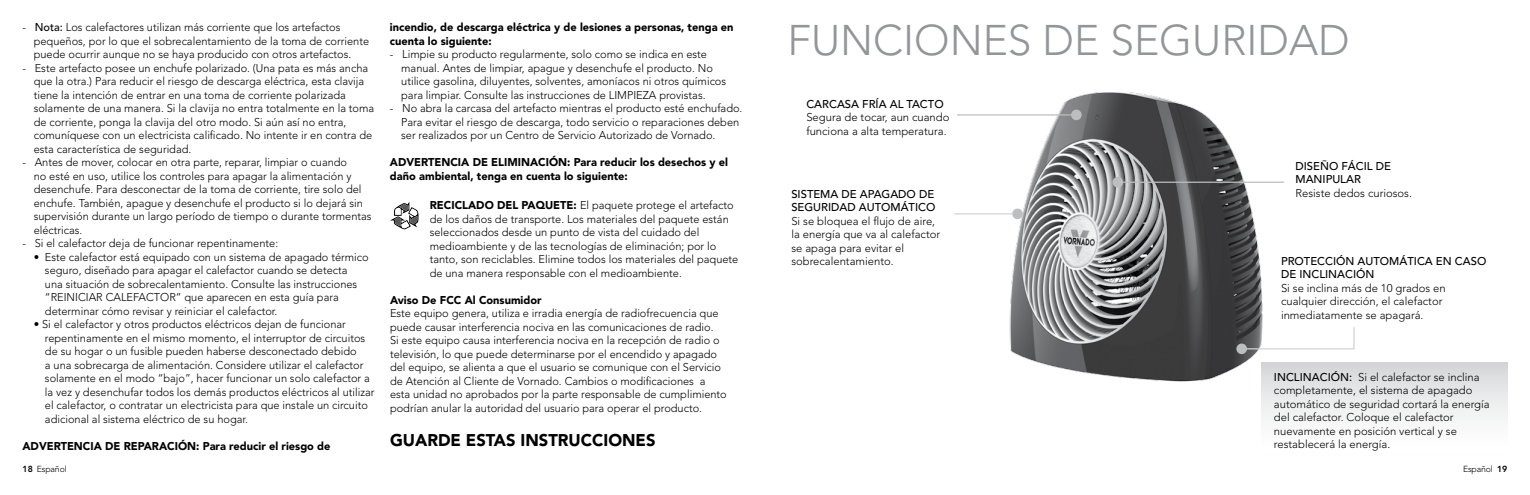
<style>
.page{position:relative;width:1530px;height:495px;background:#fff}
.page>*{position:absolute;margin:0;border:0;box-sizing:border-box;transform-origin:0 0}
.t1{font:300 42.5px "Avenir";color:#939598}
.t2{font:900 16.88px "Avenir";color:#000}
.t3{font:300 11.25px/13.5px "Avenir";color:#000}
.t4{font:900 11.25px/13.5px "Avenir";color:#000}
.t5{font:500 11.25px/13.5px "Avenir";color:#000}
.t6{font:300 8.75px "Avenir";letter-spacing:-.02em;color:#000}
.s1{font-weight:500}
.s2{font-weight:900}
.s3{font-weight:800}
</style>
<div class="page">
<svg style="left:390px;top:202px;width:29px;height:27px"></svg>
<div style="left:1262px;top:363px;width:246px;height:91px;background:linear-gradient(to bottom,#d7d8da,#fff)"></div>
<img style="left:991px;top:92px;width:284px;height:299px">
<div style="left:1113px;top:177px;width:10px;height:11px;background:#bcbec0;border-radius:50%"></div>
<hr style="left:1123px;top:182px;width:161px;height:1px;background:#bcbec0">
<div style="left:1236px;top:344px;width:11px;height:10px;background:#bcbec0;border-radius:50%"></div>
<svg style="left:1245px;top:326px;width:110px;height:24px"></svg>
<div style="left:1071px;top:110px;width:11px;height:10px;background:#bcbec0;border-radius:50%"></div>
<hr style="left:957px;top:114px;width:114px;height:2px;background:#bcbec0">
<div style="left:1012px;top:209px;width:11px;height:10px;background:#bcbec0;border-radius:50%"></div>
<hr style="left:955px;top:213px;width:58px;height:1px;background:#d1d3d4">
<p class="t3" style="left:34px;top:20px;width:337px;text-indent:-11px">- <span class="s1">Nota:</span> Los calefactores utilizan más corriente que los artefactos pequeños, por lo que el sobrecalentamiento de la toma de corriente puede ocurrir aunque no se haya producido con otros artefactos.</p>
<p class="t3" style="left:34px;top:61px;width:342px;text-indent:-11px">- Este artefacto posee un enchufe polarizado. (Una pata es más ancha que la otra.) Para reducir el riesgo de descarga eléctrica, esta clavija tiene la intención de entrar en una toma de corriente polarizada solamente de una manera. Si la clavija no entra totalmente en la toma de corriente, ponga la clavija del otro modo. Si aún así no entra, comuníquese con un electricista calificado. No intente ir en contra de esta característica de seguridad.</p>
<p class="t3" style="left:34px;top:155px;width:339px;text-indent:-11px">- Antes de mover, colocar en otra parte, reparar, limpiar o cuando<br>no esté en uso, utilice los controles para apagar la alimentación y desenchufe. Para desconectar de la toma de corriente, tire solo del enchufe. También, apague y desenchufe el producto si lo dejará sin supervisión durante un largo período de tiempo o durante tormentas eléctricas.</p>
<p class="t3" style="left:22px;top:236px;width:257px">- Si el calefactor deja de funcionar repentinamente:</p>
<p class="t3" style="left:45px;top:250px;width:325px;text-indent:-11px">• Este calefactor está equipado con un sistema de apagado térmico seguro, diseñado para apagar el calefactor cuando se detecta<br>una situación de sobrecalentamiento. Consulte las instrucciones “REINICIAR CALEFACTOR” que aparecen en esta guía para determinar cómo revisar y reiniciar el calefactor.</p>
<p class="t3" style="left:45px;top:317px;width:331px;text-indent:-11px">• Si el calefactor y otros productos eléctricos dejan de funcionar repentinamente en el mismo momento, el interruptor de circuitos de su hogar o un fusible pueden haberse desconectado debido<br>a una sobrecarga de alimentación. Considere utilizar el calefactor solamente en el modo “bajo”, hacer funcionar un solo calefactor a la vez y desenchufar todos los demás productos eléctricos al utilizar el calefactor, o contratar un electricista para que instale un circuito adicional al sistema eléctrico de su hogar.</p>
<p class="t4" style="left:22px;top:439px;width:310px">ADVERTENCIA DE REPARACIÓN: Para reducir el riesgo de</p>
<p class="t4" style="left:390px;top:20px;width:345px">incendio, de descarga eléctrica y de lesiones a personas, tenga en cuenta lo siguiente:</p>
<p class="t3" style="left:401px;top:47px;width:326px;text-indent:-11px">- Limpie su producto regularmente, solo como se indica en este manual. Antes de limpiar, apague y desenchufe el producto. No utilice gasolina, diluyentes, solventes, amoníacos ni otros químicos para limpiar. Consulte las instrucciones de LIMPIEZA provistas.</p>
<p class="t3" style="left:401px;top:101px;width:343px;text-indent:-11px">- No abra la carcasa del artefacto mientras el producto esté enchufado.<br>Para evitar el riesgo de descarga, todo servicio o reparaciones deben ser realizados por un Centro de Servicio Autorizado de Vornado.</p>
<p class="t4" style="left:390px;top:155px;width:340px">ADVERTENCIA DE ELIMINACIÓN: Para reducir los desechos y el daño ambiental, tenga en cuenta lo siguiente:</p>
<p class="t3" style="left:430px;top:199px;width:310px"><span class="s2">RECICLADO DEL PAQUETE:</span> El paquete protege el artefacto de los daños de transporte. Los materiales del paquete están seleccionados desde un punto de vista del cuidado del medioambiente y de las tecnologías de eliminación; por lo tanto, son reciclables. Elimine todos los materiales del paquete de una manera responsable con el medioambiente.</p>
<p class="t4" style="left:390px;top:293px;width:153px">Aviso De FCC Al Consumidor</p>
<p class="t3" style="left:390px;top:307px;width:338px">Este equipo genera, utiliza e irradia energía de radiofrecuencia que puede causar interferencia nociva en las comunicaciones de radio.<br>Si este equipo causa interferencia nociva en la recepción de radio o televisión, lo que puede determinarse por el encendido y apagado del equipo, se alienta a que el usuario se comunique con el Servicio de Atención al Cliente de Vornado. Cambios o modificaciones a esta unidad no aprobados por la parte responsable de cumplimiento podrían anular la autoridad del usuario para operar el producto.</p>
<h2 class="t2" style="left:390px;top:430px;width:267px">GUARDE ESTAS INSTRUCCIONES</h2>
<h1 class="t1" style="left:787px;top:15px;width:564px">FUNCIONES DE SEGURIDAD</h1>
<p class="t5" style="left:806px;top:98px;width:139px">CARCASA FRÍA AL TACTO</p>
<p class="t3" style="left:806px;top:111px;width:145px">Segura de tocar, aun cuando funciona a alta temperatura.</p>
<p class="t5" style="left:791px;top:187px;width:146px">SISTEMA DE APAGADO DE<br>SEGURIDAD AUTOMÁTICO</p>
<p class="t3" style="left:791px;top:214px;width:150px">Si se bloquea el flujo de aire, la energía que va al calefactor se apaga para evitar el sobrecalentamiento.</p>
<p class="t5" style="left:1295px;top:159px;width:97px">DISEÑO FÁCIL DE<br>MANIPULAR</p>
<p class="t3" style="left:1295px;top:186px;width:118px">Resiste dedos curiosos.</p>
<p class="t5" style="left:1281px;top:254px;width:207px">PROTECCIÓN AUTOMÁTICA EN CASO<br>DE INCLINACIÓN</p>
<p class="t3" style="left:1281px;top:281px;width:166px">Si se inclina más de 10 grados en cualquier dirección, el calefactor inmediatamente se apagará.</p>
<p class="t3" style="left:1274px;top:370px;width:217px"><span class="s1">INCLINACIÓN:</span> Si el calefactor se inclina completamente, el sistema de apagado automático de seguridad cortará la energía del calefactor. Coloque el calefactor nuevamente en posición vertical y se restablecerá la energía.</p>
<p class="t6" style="left:22px;top:464px;width:46px"><span class="s3">18</span> Español</p>
<p class="t6" style="left:1463px;top:464px;width:46px">Español <span class="s3">19</span></p>
</div>
